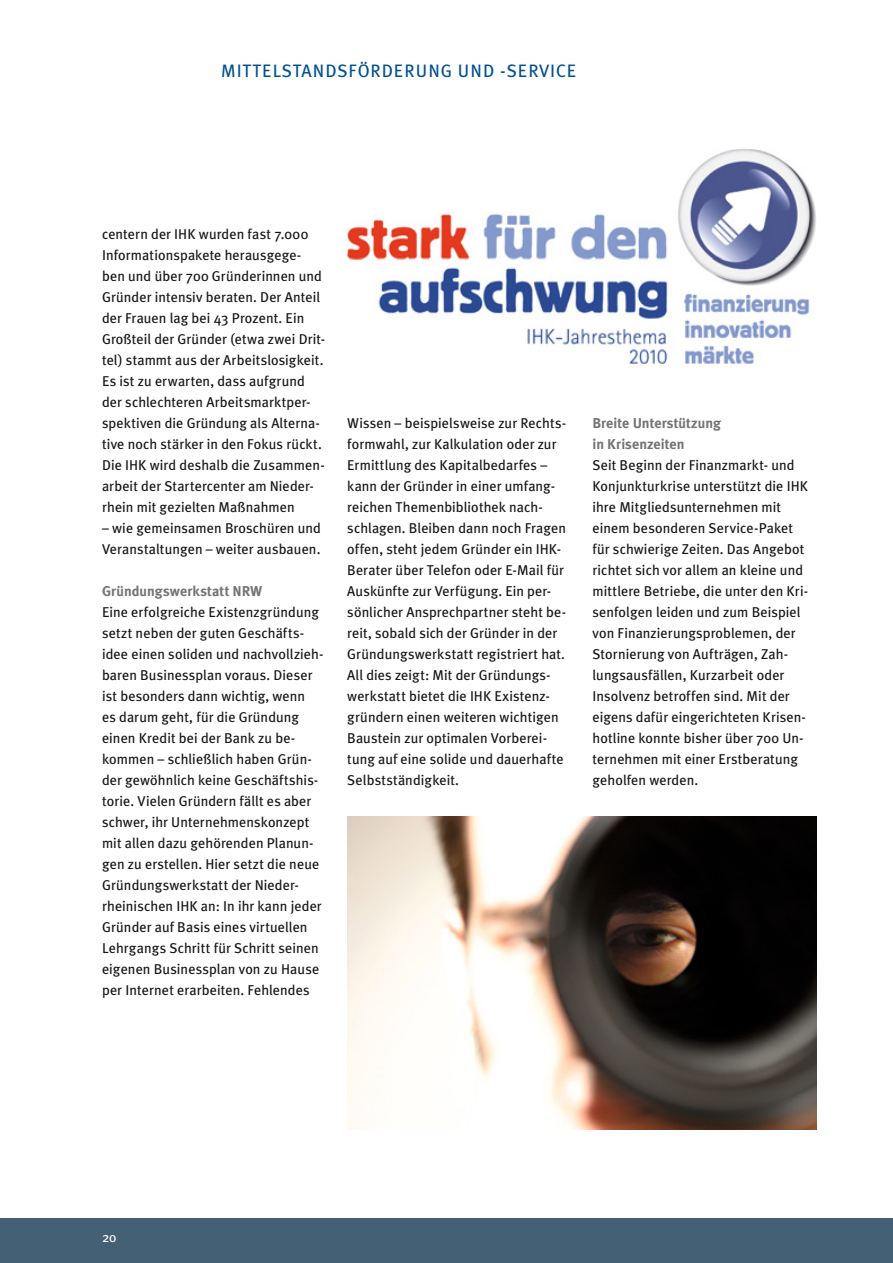
<style>
.page{position:relative;width:893px;height:1263px;background:#fff}
.page>*{position:absolute;margin:0;border:0;box-sizing:border-box;transform-origin:0 0}
.t1{font:18px "Meta Plus";letter-spacing:.045em;color:#00518e}
.t2{font:14.25px/21px "Meta Plus";letter-spacing:.005em;color:#131413}
.t3{font:700 14.25px/21px "Meta Plus";letter-spacing:.005em;color:#747473}
.t4{font:13.5px "Meta Plus";color:#fff}
</style>
<div class="page">
<img style="left:347px;top:149px;width:469px;height:214px">
<img style="left:347px;top:817px;width:469px;height:312px">
<div style="left:0;top:1218px;width:893px;height:45px;background:#446074"></div>
<p class="t1" style="left:221px;top:63px;width:356px">MITTELSTANDSFÖRDERUNG UND -SERVICE</p>
<p class="t2" style="left:102px;top:225px;width:225px">centern der IHK wurden fast 7.000<br>Informationspakete herausgege&shy;ben und über 700 Gründerinnen und Gründer intensiv beraten. Der Anteil der Frauen lag bei 43 Prozent. Ein Großteil der Gründer (etwa zwei Drit&shy;tel) stammt aus der Arbeitslosigkeit.<br>Es ist zu erwarten, dass aufgrund der schlechteren Arbeitsmarktper&shy;spektiven die Gründung als Alterna&shy;tive noch stärker in den Fokus rückt.<br>Die IHK wird deshalb die Zusammen&shy;arbeit der Startercenter am Nieder&shy;rhein mit gezielten Maßnahmen</p>
<p class="t2" style="left:102px;top:519px;width:220px">– wie gemeinsamen Broschüren und<br>Veranstaltungen – weiter ausbauen.</p>
<p class="t3" style="left:102px;top:581px;width:162px">Gründungswerkstatt NRW</p>
<p class="t2" style="left:102px;top:603px;width:223px">Eine erfolgreiche Existenzgründung setzt neben der guten Geschäfts&shy;idee einen soliden und nachvollzieh&shy;baren Businessplan voraus. Dieser ist besonders dann wichtig, wenn<br>es darum geht, für die Gründung einen Kredit bei der Bank zu be&shy;kommen – schließlich haben Grün&shy;der gewöhnlich keine Geschäftshis&shy;torie. Vielen Gründern fällt es aber schwer, ihr Unternehmenskonzept mit allen dazu gehörenden Planun&shy;gen zu erstellen. Hier setzt die neue Gründungswerkstatt der Nieder&shy;rheinischen IHK an: In ihr kann jeder Gründer auf Basis eines virtuellen Lehrgangs Schritt für Schritt seinen eigenen Businessplan von zu Hause per Internet erarbeiten. Fehlendes</p>
<p class="t2" style="left:347px;top:414px;width:221px">Wissen – beispielsweise zur Rechts&shy;formwahl, zur Kalkulation oder zur Ermittlung des Kapitalbedarfes – kann der Gründer in einer umfang&shy;reichen Themenbibliothek nach&shy;schlagen. Bleiben dann noch Fragen offen, steht jedem Gründer ein IHK-Berater über Telefon oder E-Mail für Auskünfte zur Verfügung. Ein per&shy;sönlicher Ansprechpartner steht be&shy;reit, sobald sich der Gründer in der Gründungswerkstatt registriert hat.<br>All dies zeigt: Mit der Gründungs&shy;werkstatt bietet die IHK Existenz&shy;gründern einen weiteren wichtigen Baustein zur optimalen Vorberei&shy;tung auf eine solide und dauerhafte Selbstständigkeit.</p>
<p class="t3" style="left:592px;top:413px;width:130px">Breite Unterstützung in Krisenzeiten</p>
<p class="t2" style="left:592px;top:456px;width:217px">Seit Beginn der Finanzmarkt- und Konjunkturkrise unterstützt die IHK ihre Mitgliedsunternehmen mit einem besonderen Service-Paket für schwierige Zeiten. Das Angebot richtet sich vor allem an kleine und mittlere Betriebe, die unter den Kri&shy;senfolgen leiden und zum Beispiel von Finanzierungsproblemen, der Stornierung von Aufträgen, Zah&shy;lungsausfällen, Kurzarbeit oder Insolvenz betroffen sind. Mit der eigens dafür eingerichteten Krisen&shy;hotline konnte bisher über 700 Un&shy;ternehmen mit einer Erstberatung geholfen werden.</p>
<p class="t4" style="left:102px;top:1232px;width:16px">20</p>
</div>
